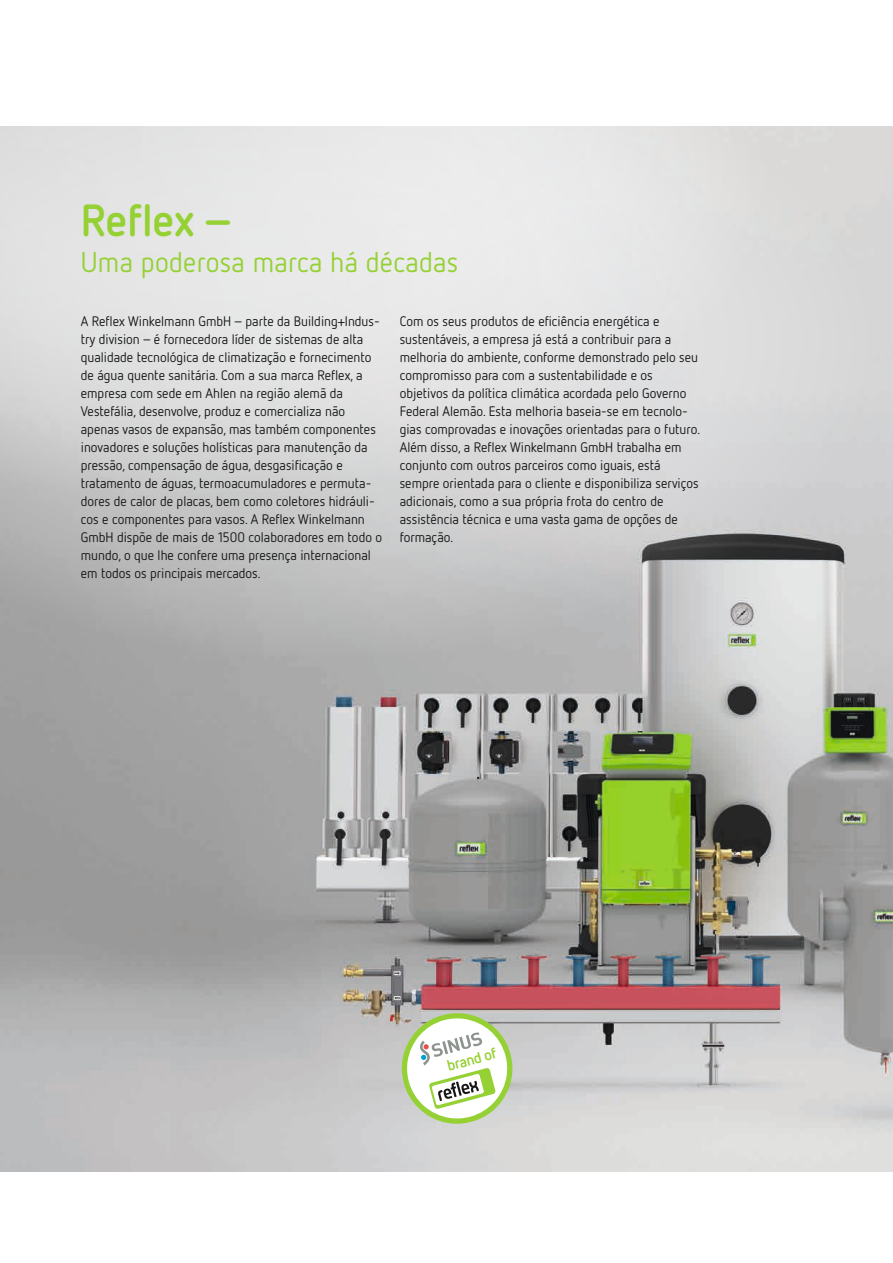
<style>
.page{position:relative;width:893px;height:1263px;background:#fff}
.page>*{position:absolute;margin:0;border:0;box-sizing:border-box;transform-origin:0 0}
.t1{font:700 45px "Netto OT";color:#95d134}
.t2{font:28.5px "Netto OT";letter-spacing:.01em;color:#95d134}
.t3{font:700 15.3px "Netto OT";color:#95d134}
.t4{font:13.8px/18px "Netto OT";color:#151616}
</style>
<div class="page">
<img style="left:0;top:127px;width:893px;height:1045px">
<svg style="left:399px;top:1010px;width:116px;height:117px"></svg>
<svg style="left:0;top:126px;width:884px;height:537px"></svg>
<svg style="left:0;top:126px;width:775px;height:375px;fill:#e2e2e3"></svg>
<h1 class="t1" style="left:81px;top:191px;width:156px">Reflex –</h1>
<h2 class="t2" style="left:81px;top:244px;width:379px">Uma poderosa marca há décadas</h2>
<p class="t4" style="left:81px;top:311px;width:303px">A Reflex Winkelmann GmbH – parte da Building+Indus&shy;try division – é fornecedora líder de sistemas de alta qualidade tecnológica de climatização e fornecimento de água quente sanitária. Com a sua marca Reflex, a empresa com sede em Ahlen na região alemã da Vestefália, desenvolve, produz e comercializa não apenas vasos de expansão, mas também componentes inovadores e soluções holísticas para manutenção da pressão, compensação de água, desgasificação e tratamento de águas, termoacumuladores e permuta&shy;dores de calor de placas, bem como coletores hidráuli&shy;cos e componentes para vasos. A Reflex Winkelmann GmbH dispõe de mais de 1500 colaboradores em todo o mundo, o que lhe confere uma presença internacional em todos os principais mercados.</p>
<p class="t4" style="left:400px;top:311px;width:302px">Com os seus produtos de eficiência energética e sustentáveis, a empresa já está a contribuir para a melhoria do ambiente, conforme demonstrado pelo seu compromisso para com a sustentabilidade e os objetivos da política climática acordada pelo Governo Federal Alemão. Esta melhoria baseia-se em tecnolo&shy;gias comprovadas e inovações orientadas para o futuro.<br>Além disso, a Reflex Winkelmann GmbH trabalha em conjunto com outros parceiros como iguais, está sempre orientada para o cliente e disponibiliza serviços adicionais, como a sua própria frota do centro de assistência técnica e uma vasta gama de opções de formação.</p>
<p class="t3" style="left:445px;top:1057px;width:52px;rotate:-15deg">brand of</p>
</div>
